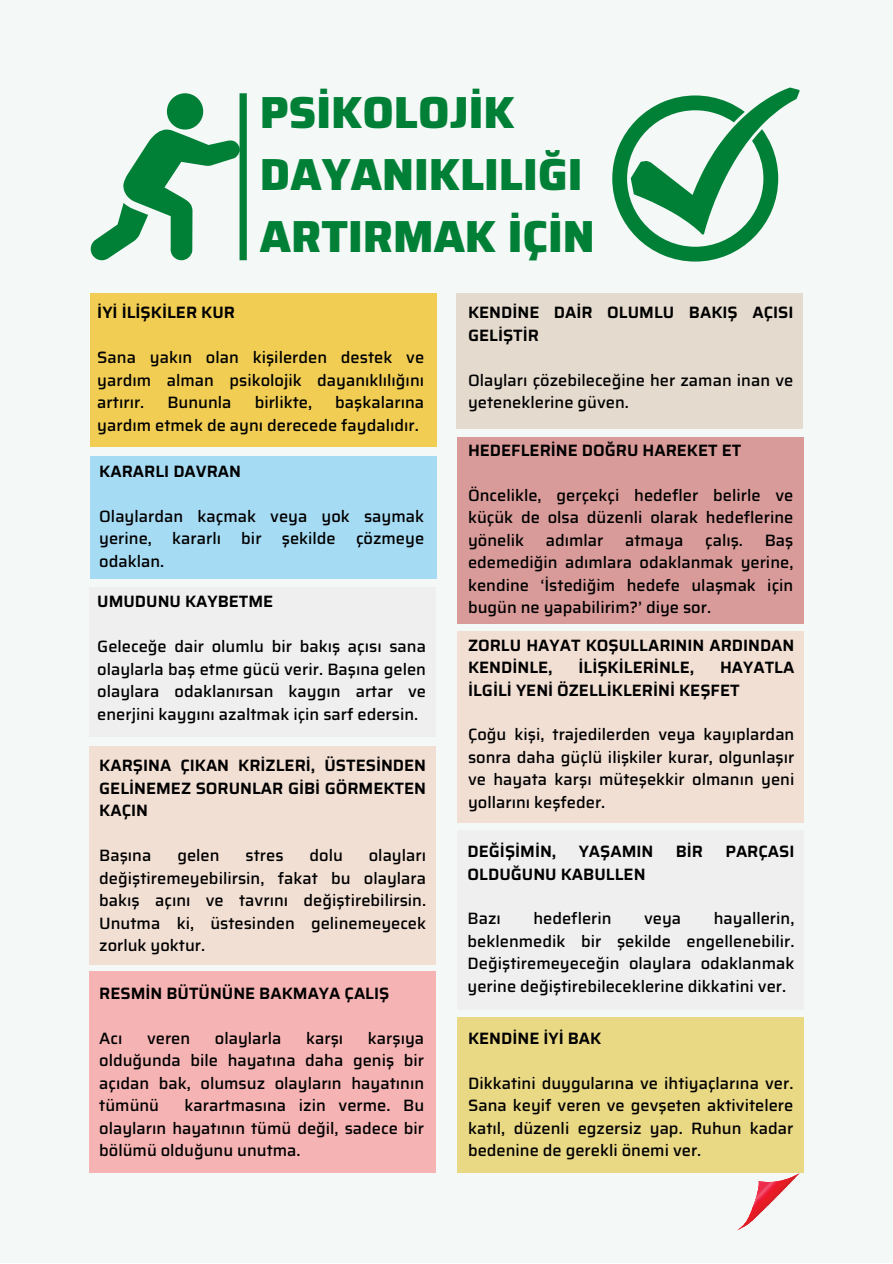
<style>
.page{position:relative;width:893px;height:1264px;background:#fff}
.page>*{position:absolute;margin:0;border:0;box-sizing:border-box;transform-origin:0 0}
.t1{font:800 45px "Saira";color:#008037}
.t2{font:500 16.5px/22.5px "Saira";color:#000;text-align:justify}
.t3{font:600 16.5px/22.5px "Saira";color:#000}
</style>
<div class="page">
<div style="left:0;top:0;width:892px;height:1262px;background:#f4f8f6"></div>
<div style="left:90px;top:293px;width:346px;height:154px;background:#f1ce53"></div>
<div style="left:90px;top:456px;width:346px;height:122px;background:#a6dbf4"></div>
<div style="left:457px;top:437px;width:346px;height:186px;background:#d99b9a"></div>
<div style="left:456px;top:294px;width:346px;height:135px;background:#e4dace"></div>
<div style="left:89px;top:745px;width:347px;height:219px;background:#f1dfd4"></div>
<div style="left:457px;top:631px;width:346px;height:191px;background:#f1dfd4"></div>
<div style="left:457px;top:1017px;width:346px;height:155px;background:#e9d884"></div>
<div style="left:89px;top:971px;width:347px;height:201px;background:#f5b3b4"></div>
<div style="left:457px;top:830px;width:346px;height:179px;background:#efefef"></div>
<div style="left:89px;top:587px;width:347px;height:149px;background:#efefef"></div>
<svg style="left:90px;top:93px;width:157px;height:167px"></svg>
<svg style="left:612px;top:88px;width:187px;height:173px"></svg>
<svg style="left:737px;top:1173px;width:62px;height:57px"></svg>
<p class="t1" style="left:260px;top:77px;width:256px">PSİKOLOJİK</p>
<p class="t1" style="left:260px;top:139px;width:324px">DAYANIKLILIĞI</p>
<p class="t1" style="left:260px;top:200px;width:336px">ARTIRMAK İÇİN</p>
<p class="t3" style="left:97px;top:301px;width:139px">İYİ İLİŞKİLER KUR</p>
<p class="t2" style="left:97px;top:346px;width:328px">Sana yakın olan kişilerden destek ve yardım alman psikolojik dayanıklılığını artırır.</p>
<p class="t2" style="left:97px;top:391px;width:328px;text-indent:238px">başkalarına yardım etmek de aynı derecede faydalıdır.</p>
<p class="t3" style="left:99px;top:460px;width:143px">KARARLI DAVRAN</p>
<p class="t2" style="left:99px;top:505px;width:326px">Olaylardan kaçmak veya yok saymak yerine, kararlı bir şekilde çözmeye odaklan.</p>
<p class="t2" style="left:167px;top:391px;width:66px">Bununla</p>
<p class="t2" style="left:255px;top:391px;width:59px">bi rli kte,</p>
<p class="t3" style="left:97px;top:590px;width:177px">UMUDUNU KAYBETME</p>
<p class="t2" style="left:97px;top:635px;width:330px">Geleceğe dair olumlu bir bakış açısı sana olaylarla baş etme gücü verir. Başına gelen olaylara odaklanırsan kaygın artar ve enerjini kaygını azaltmak için sarf edersin.</p>
<p class="t3" style="left:99px;top:754px;width:328px;text-align:justify">KARŞINA ÇIKAN KRİZLERİ, ÜSTESİNDEN GELİNEMEZ SORUNLAR GİBİ GÖRMEKTEN KAÇIN</p>
<p class="t2" style="left:99px;top:844px;width:54px">Başına</p>
<p class="t2" style="left:177px;top:844px;width:44px">gelen</p>
<p class="t2" style="left:245px;top:844px;width:40px">stres</p>
<p class="t2" style="left:309px;top:844px;width:35px">dolu</p>
<p class="t2" style="left:99px;top:844px;width:328px;text-indent:269px">olayları değiştiremeyebilirsin, fakat bu olaylara bakış açını ve tavrını değiştirebilirsin.<br>Unutma ki, üstesinden gelinemeyecek zorluk yoktur.</p>
<p class="t3" style="left:99px;top:981px;width:292px">RESMİN BÜTÜNÜNE BAKMAYA ÇALIŞ</p>
<p class="t2" style="left:99px;top:1026px;width:25px">Acı</p>
<p class="t2" style="left:147px;top:1026px;width:45px">veren</p>
<p class="t2" style="left:215px;top:1026px;width:68px">olaylarla</p>
<p class="t2" style="left:306px;top:1026px;width:39px">karşı</p>
<p class="t2" style="left:99px;top:1026px;width:326px;text-indent:268px">karşıya olduğunda bile hayatına daha geniş bir açıdan bak, olumsuz olayların hayatının tümünü</p>
<p class="t2" style="left:99px;top:1094px;width:326px;text-indent:85px">karartmasına izin verme. Bu olayların hayatının tümü değil, sadece bir bölümü olduğunu unutma.</p>
<p class="t3" style="left:468px;top:301px;width:327px">KENDİNE DAİR OLUMLU BAKIŞ AÇISI<br>GELİŞTİR</p>
<p class="t2" style="left:468px;top:369px;width:327px">Olayları çözebileceğine her zaman inan ve yeteneklerine güven.</p>
<p class="t3" style="left:468px;top:439px;width:275px">HEDEFLERİNE DOĞRU HAREKET ET</p>
<p class="t2" style="left:468px;top:484px;width:327px">Öncelikle, gerçekçi hedefler belirle ve küçük de olsa düzenli olarak hedeflerine yönelik</p>
<p class="t2" style="left:545px;top:529px;width:59px">adımlar</p>
<p class="t2" style="left:625px;top:529px;width:60px">atmaya</p>
<p class="t2" style="left:705px;top:529px;width:39px">çalış.</p>
<p class="t2" style="left:468px;top:529px;width:327px;text-indent:296px">Baş edemediğin adımlara odaklanmak yerine, kendine ‘İstediğim hedefe ulaşmak için bugün ne yapabilirim?’ diye sor.</p>
<p class="t3" style="left:468px;top:633px;width:328px">ZORLU HAYAT KOŞULLARININ ARDINDAN<br>KENDİNLE,</p>
<p class="t3" style="left:578px;top:656px;width:117px">İLİŞKİLERİNLE,</p>
<p class="t3" style="left:468px;top:656px;width:328px;text-indent:252px">HAYATLA<br>İLGİLİ YENİ ÖZELLİKLERİNİ KEŞFET</p>
<p class="t2" style="left:468px;top:723px;width:328px;text-align:left">Çoğu kişi, trajedilerden veya kayıplardan sonra daha güçlü ilişkiler kurar, olgunlaşır ve hayata karşı müteşekkir olmanın yeni yollarını keşfeder.</p>
<p class="t3" style="left:467px;top:840px;width:90px">DEĞİŞİMİN,</p>
<p class="t3" style="left:578px;top:840px;width:76px">YAŞAMIN</p>
<p class="t3" style="left:675px;top:840px;width:29px">BİR</p>
<p class="t3" style="left:725px;top:840px;width:71px">PARÇASI</p>
<p class="t3" style="left:467px;top:862px;width:179px">OLDUĞUNU KABULLEN</p>
<p class="t2" style="left:467px;top:907px;width:35px">Bazı</p>
<p class="t2" style="left:533px;top:907px;width:80px">hedeflerin</p>
<p class="t2" style="left:644px;top:907px;width:39px">veya</p>
<p class="t2" style="left:467px;top:907px;width:328px;text-indent:246px">hayallerin, beklenmedik bir şekilde engellenebilir.<br>Değiştiremeyeceğin olaylara odaklanmak yerine değiştirebileceklerine dikkatini ver.</p>
<p class="t3" style="left:468px;top:1026px;width:135px">KENDİNE İYİ BAK</p>
<p class="t2" style="left:468px;top:1071px;width:327px">Dikkatini duygularına ve ihtiyaçlarına ver.<br>Sana keyif veren ve gevşeten aktivitelere katıl, düzenli egzersiz yap. Ruhun kadar bedenine de gerekli önemi ver.</p>
</div>
